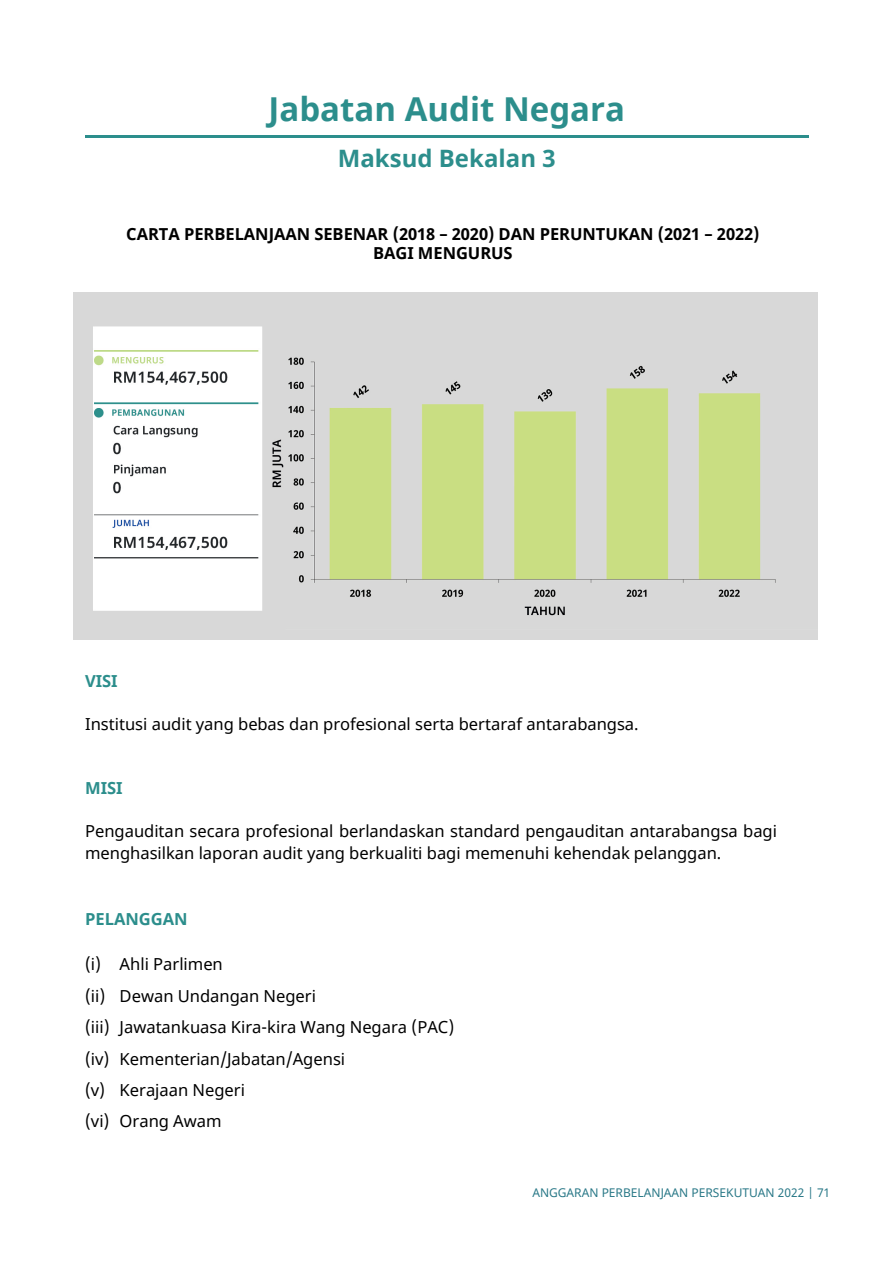
<style>
.page{position:relative;width:894px;height:1264px;background:#fff}
.page>*{position:absolute;margin:0;border:0;box-sizing:border-box;transform-origin:0 0}
.t1{font:700 33px "Noto Sans";color:#2c8e8c}
.t2{font:700 24px "Noto Sans";color:#2c8e8c}
.t3{font:16.5px/22.5px "Noto Sans";color:#000}
.t4{font:700 16.5px/19.8px "Noto Sans";letter-spacing:-.005em;color:#000;text-align:center}
.t5{font:700 16.5px "Noto Sans";color:#2c8e8c}
.t6{font:12px "Noto Sans";color:#297887}
</style>
<div class="page">
<hr style="left:85px;top:135px;width:723px;height:2px;background:#2c8e8c">
<img style="left:74px;top:293px;width:743px;height:346px">
<p class="t1" style="left:268px;top:85px;width:358px">Jabatan Audit Negara</p>
<p class="t2" style="left:338px;top:141px;width:219px">Maksud Bekalan 3</p>
<p class="t4" style="left:126px;top:224px;width:634px">CARTA PERBELANJAAN SEBENAR (2018 – 2020) DAN PERUNTUKAN (2021 – 2022)<br>BAGI MENGURUS</p>
<h1 class="t5" style="left:85px;top:668px;width:34px">VISI</h1>
<p class="t3" style="left:85px;top:713px;width:555px">Institusi audit yang bebas dan profesional serta bertaraf antarabangsa.</p>
<h1 class="t5" style="left:85px;top:775px;width:39px">MISI</h1>
<p class="t3" style="left:85px;top:820px;width:693px">Pengauditan secara profesional berlandaskan standard pengauditan antarabangsa bagi menghasilkan laporan audit yang berkualiti bagi memenuhi kehendak pelanggan.</p>
<h1 class="t5" style="left:85px;top:907px;width:104px">PELANGGAN</h1>
<p class="t3" style="left:85px;top:953px;width:139px">(i) Ahli Parlimen</p>
<p class="t3" style="left:85px;top:984px;width:232px">(ii) Dewan Undangan Negeri</p>
<p class="t3" style="left:85px;top:1016px;width:370px">(iii) Jawatankuasa Kira-kira Wang Negara (PAC)</p>
<p class="t3" style="left:85px;top:1047px;width:261px">(iv) Kementerian/Jabatan/Agensi</p>
<p class="t3" style="left:85px;top:1079px;width:161px">(v) Kerajaan Negeri</p>
<p class="t3" style="left:85px;top:1110px;width:138px">(vi) Orang Awam</p>
<p class="t6" style="left:532px;top:1184px;width:299px">ANGGARAN PERBELANJAAN PERSEKUTUAN 2022 | 71</p>
</div>
